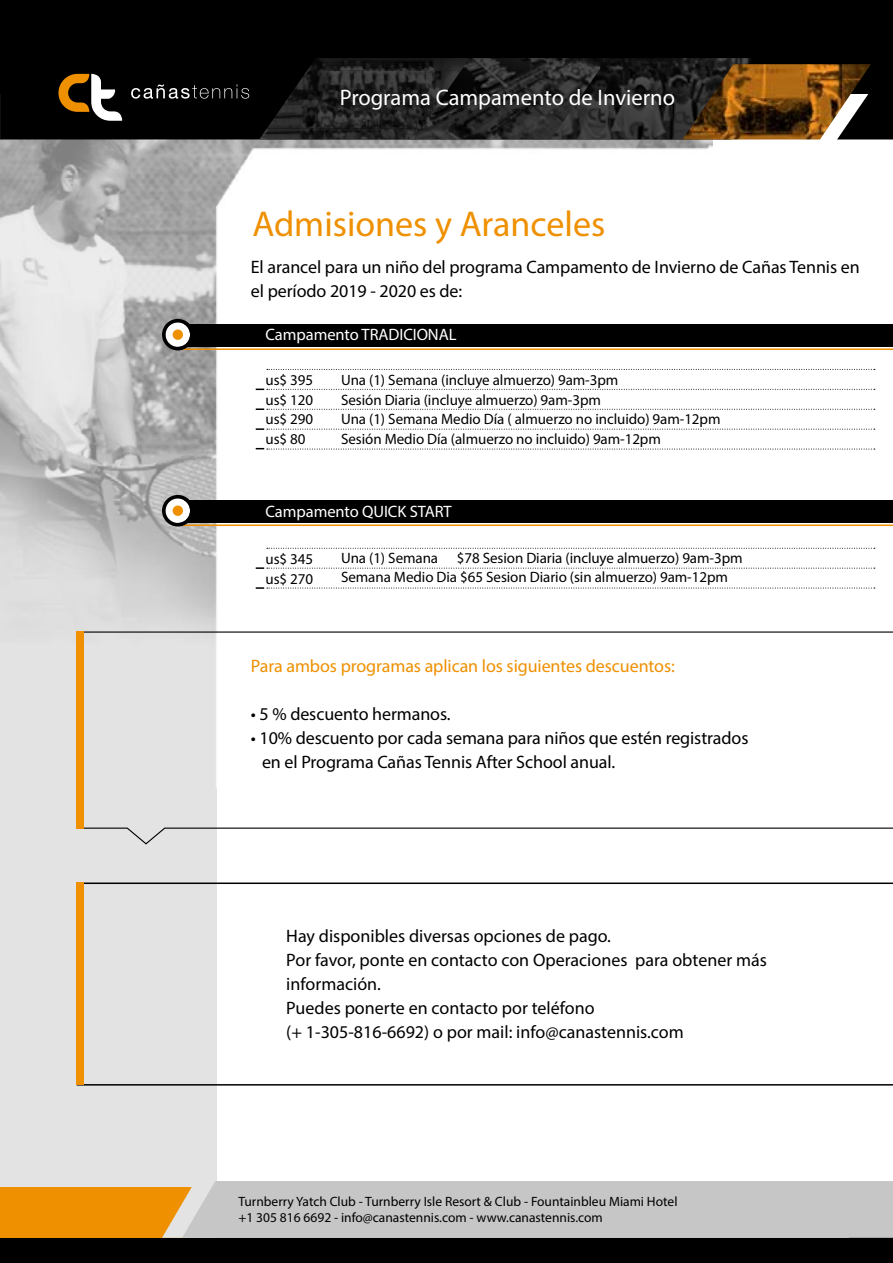
<style>
.page{position:relative;width:893px;height:1263px;background:#fff}
.page>*{position:absolute;margin:0;border:0;box-sizing:border-box;transform-origin:0 0}
.t1{font:36px "Myriad Pro";color:#ef9000}
.t2{font:22.5px "Myriad Pro";color:#fff}
.t3{font:18px/24px "Myriad Pro";letter-spacing:-.005em;color:#000}
.t4{font:18px "Myriad Pro";letter-spacing:-.005em;color:#ef9000}
.t5{font:16.5px "Myriad Pro";letter-spacing:-.005em;color:#fff}
.t6{font:15px/19.5px "Myriad Pro";letter-spacing:-.005em;color:#000}
.t7{font:13.5px/16.2px "Myriad Pro";color:#000}
</style>
<div class="page">
<div style="left:0;top:216px;width:216px;height:1013px;background:#e3e3e3"></div>
<img style="left:0;top:139px;width:712px;height:492px">
<div style="left:0;top:0;width:893px;height:94px;background:#000"></div>
<div style="left:0;top:73px;width:287px;height:66px;background:#000"></div>
<img style="left:600px;top:58px;width:151px;height:81px">
<img style="left:421px;top:58px;width:179px;height:81px">
<img style="left:307px;top:58px;width:163px;height:13px">
<img style="left:287px;top:71px;width:174px;height:29px">
<img style="left:267px;top:100px;width:174px;height:29px">
<img style="left:259px;top:129px;width:162px;height:10px">
<svg style="left:871px;top:94px;width:22px;height:45px"></svg>
<svg style="left:58px;top:74px;width:64px;height:47px"></svg>
<svg style="left:131px;top:84px;width:118px;height:15px"></svg>
<div style="left:0;top:1230px;width:893px;height:33px;background:#000"></div>
<div style="left:0;top:1187px;width:213px;height:51px;background:#ef9000"></div>
<div style="left:162px;top:1181px;width:731px;height:57px;background:#c6c6c6"></div>
<img style="left:682px;top:64px;width:189px;height:75px">
<svg style="left:84px;top:882px;width:809px;height:203px"></svg>
<div style="left:178px;top:324px;width:715px;height:23px;background:#000"></div>
<div style="left:178px;top:500px;width:715px;height:23px;background:#000"></div>
<hr style="left:176px;top:348px;width:717px;height:2px;background:#ef9000">
<hr style="left:176px;top:524px;width:717px;height:2px;background:#ef9000">
<svg style="left:267px;top:369px;width:608px;height:1px"></svg>
<svg style="left:267px;top:548px;width:608px;height:1px"></svg>
<svg style="left:256px;top:448px;width:619px;height:2px"></svg>
<svg style="left:256px;top:428px;width:619px;height:2px"></svg>
<svg style="left:256px;top:408px;width:619px;height:2px"></svg>
<svg style="left:256px;top:587px;width:619px;height:2px"></svg>
<svg style="left:256px;top:389px;width:619px;height:1px"></svg>
<svg style="left:256px;top:567px;width:619px;height:2px"></svg>
<svg style="left:162px;top:319px;width:32px;height:31px"></svg>
<div style="left:173px;top:329px;width:10px;height:11px;background:#ef9000;border-radius:50%"></div>
<svg style="left:162px;top:495px;width:32px;height:31px"></svg>
<div style="left:173px;top:505px;width:10px;height:11px;background:#ef9000;border-radius:50%"></div>
<svg style="left:76px;top:631px;width:817px;height:214px"></svg>
<div style="left:77px;top:631px;width:7px;height:198px;background:#ef9000"></div>
<div style="left:77px;top:882px;width:7px;height:203px;background:#ef9000"></div>
<p class="t2" style="left:340px;top:84px;width:337px">Programa Campamento de Invierno</p>
<h1 class="t1" style="left:252px;top:201px;width:354px">Admisiones y Aranceles</h1>
<p class="t3" style="left:251px;top:254px;width:610px">El arancel para un niño del programa Campamento de Invierno de Cañas Tennis en el período 2019 - 2020 es de:</p>
<p class="t5" style="left:266px;top:325px;width:192px">Campamento TRADICIONAL</p>
<p class="t6" style="left:265px;top:370px;width:49px;text-align:justify">us$ 395 us$ 120 us$ 290 us$ 80</p>
<p class="t6" style="left:341px;top:370px;width:381px">Una (1) Semana (incluye almuerzo) 9am-3pm<br>Sesión Diaria (incluye almuerzo) 9am-3pm<br>Una (1) Semana Medio Día ( almuerzo no incluido) 9am-12pm Sesión Medio Día (almuerzo no incluido) 9am-12pm</p>
<p class="t5" style="left:266px;top:501px;width:188px">Campamento QUICK START</p>
<p class="t6" style="left:265px;top:549px;width:49px">us$ 345 us$ 270</p>
<p class="t6" style="left:341px;top:548px;width:403px">Una (1) Semana $78 Sesion Diaria (incluye almuerzo) 9am-3pm<br>Semana Medio Dia $65 Sesion Diario (sin almuerzo) 9am-12pm</p>
<p class="t4" style="left:251px;top:655px;width:425px">Para ambos programas aplican los siguientes descuentos:</p>
<p class="t3" style="left:251px;top:702px;width:201px">• 5 % descuento hermanos.</p>
<p class="t3" style="left:262px;top:726px;width:488px;text-indent:-11px">• 10% descuento por cada semana para niños que estén registrados en el Programa Cañas Tennis After School anual.</p>
<p class="t3" style="left:286px;top:923px;width:482px">Hay disponibles diversas opciones de pago.<br>Por favor, ponte en contacto con Operaciones para obtener más información.<br>Puedes ponerte en contacto por teléfono<br>(+ 1-305-816-6692) o por mail: info@canastennis.com</p>
<p class="t7" style="left:238px;top:1193px;width:441px">Turnberry Yatch Club - Turnberry Isle Resort &amp; Club - Fountainbleu Miami Hotel +1 305 816 6692 - info@canastennis.com - www.canastennis.com</p>
</div>
